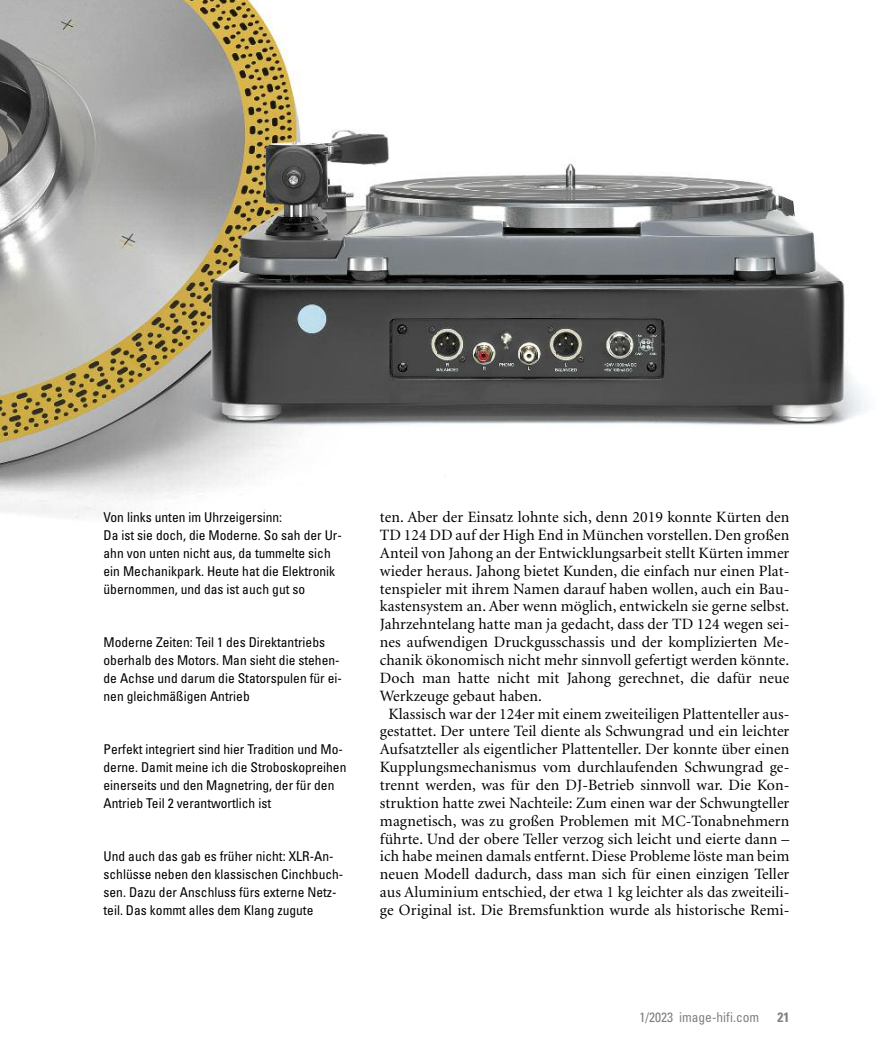
<style>
.page{position:relative;width:893px;height:1063px;background:#fff}
.page>*{position:absolute;margin:0;border:0;box-sizing:border-box;transform-origin:0 0}
.t1{font:15.75px "Minion";letter-spacing:.005em;color:#000}
.t2{font:condensed 13.5px/17.9px "Univers";color:#000}
.t3{font:condensed 13.5px "Univers";color:#808080}
.t4{font:700 condensed 13.5px "Univers";color:#808080}
</style>
<div class="page">
<img style="left:0;top:0;width:867px;height:518px">
<p class="t2" style="left:104px;top:510px;width:240px">Von links unten im Uhrzeigersinn:<br>Da ist sie doch, die Moderne. So sah der Ur&shy;ahn von unten nicht aus, da tummelte sich ein Mechanikpark. Heute hat die Elektronik übernommen, und das ist auch gut so</p>
<p class="t2" style="left:104px;top:635px;width:240px">Moderne Zeiten: Teil 1 des Direktantriebs oberhalb des Motors. Man sieht die stehen&shy;de Achse und darum die Statorspulen für ei&shy;nen gleichmäßigen Antrieb</p>
<p class="t2" style="left:104px;top:742px;width:244px">Perfekt integriert sind hier Tradition und Mo&shy;derne. Damit meine ich die Stroboskopreihen einerseits und den Magnetring, der für den Antrieb Teil 2 verantwortlich ist</p>
<p class="t2" style="left:104px;top:849px;width:241px">Und auch das gab es früher nicht: XLR-An&shy;schlüsse neben den klassischen Cinchbuch&shy;sen. Dazu der Anschluss fürs externe Netz&shy;teil. Das kommt alles dem Klang zugute</p>
<p class="t1" style="left:380px;top:511px;width:411px">ten. Aber der Einsatz lohnte sich, denn 2019 konnte Kürten den</p>
<p class="t1" style="left:380px;top:529px;width:411px">TD 124 DD auf der High End in München vorstellen. Den großen</p>
<p class="t1" style="left:380px;top:547px;width:411px">Anteil von Jahong an der Entwicklungsarbeit stellt Kürten immer</p>
<p class="t1" style="left:380px;top:565px;width:411px">wieder heraus. Jahong bietet Kunden, die einfach nur einen Plat-</p>
<p class="t1" style="left:380px;top:582px;width:411px">tenspieler mit ihrem Namen darauf haben wollen, auch ein Bau-</p>
<p class="t1" style="left:380px;top:600px;width:411px">kastensystem an. Aber wenn möglich, entwickeln sie gerne selbst.</p>
<p class="t1" style="left:380px;top:618px;width:411px">Jahrzehntelang hatte man ja gedacht, dass der TD 124 wegen sei-</p>
<p class="t1" style="left:380px;top:636px;width:411px">nes aufwendigen Druckgusschassis und der komplizierten Me-</p>
<p class="t1" style="left:380px;top:654px;width:411px">chanik ökonomisch nicht mehr sinnvoll gefertigt werden könnte.</p>
<p class="t1" style="left:380px;top:672px;width:411px">Doch man hatte nicht mit Jahong gerechnet, die dafür neue</p>
<p class="t1" style="left:380px;top:690px;width:163px">Werkzeuge gebaut haben.</p>
<p class="t1" style="left:388px;top:707px;width:402px">Klassisch war der 124er mit einem zweiteiligen Plattenteller aus-</p>
<p class="t1" style="left:380px;top:725px;width:411px">gestattet. Der untere Teil diente als Schwungrad und ein leichter</p>
<p class="t1" style="left:380px;top:743px;width:411px">Aufsatzteller als eigentlicher Plattenteller. Der konnte über einen</p>
<p class="t1" style="left:380px;top:761px;width:411px">Kupplungsmechanismus vom durchlaufenden Schwungrad ge-</p>
<p class="t1" style="left:380px;top:779px;width:411px">trennt werden, was für den DJ-Betrieb sinnvoll war. Die Kon-</p>
<p class="t1" style="left:380px;top:797px;width:411px">struktion hatte zwei Nachteile: Zum einen war der Schwungteller</p>
<p class="t1" style="left:380px;top:815px;width:411px">magnetisch, was zu großen Problemen mit MC-Tonabnehmern</p>
<p class="t1" style="left:380px;top:832px;width:411px">führte. Und der obere Teller verzog sich leicht und eierte dann –</p>
<p class="t1" style="left:380px;top:850px;width:411px">ich habe meinen damals entfernt. Diese Probleme löste man beim</p>
<p class="t1" style="left:380px;top:868px;width:411px">neuen Modell dadurch, dass man sich für einen einzigen Teller</p>
<p class="t1" style="left:380px;top:886px;width:411px">aus Aluminium entschied, der etwa 1 kg leichter als das zweiteili-</p>
<p class="t1" style="left:380px;top:904px;width:411px">ge Original ist. Die Bremsfunktion wurde als historische Remi-</p>
<p class="t3" style="left:639px;top:1012px;width:121px">1/2023 image-hifi.com</p>
<p class="t4" style="left:777px;top:1012px;width:13px">21</p>
</div>
